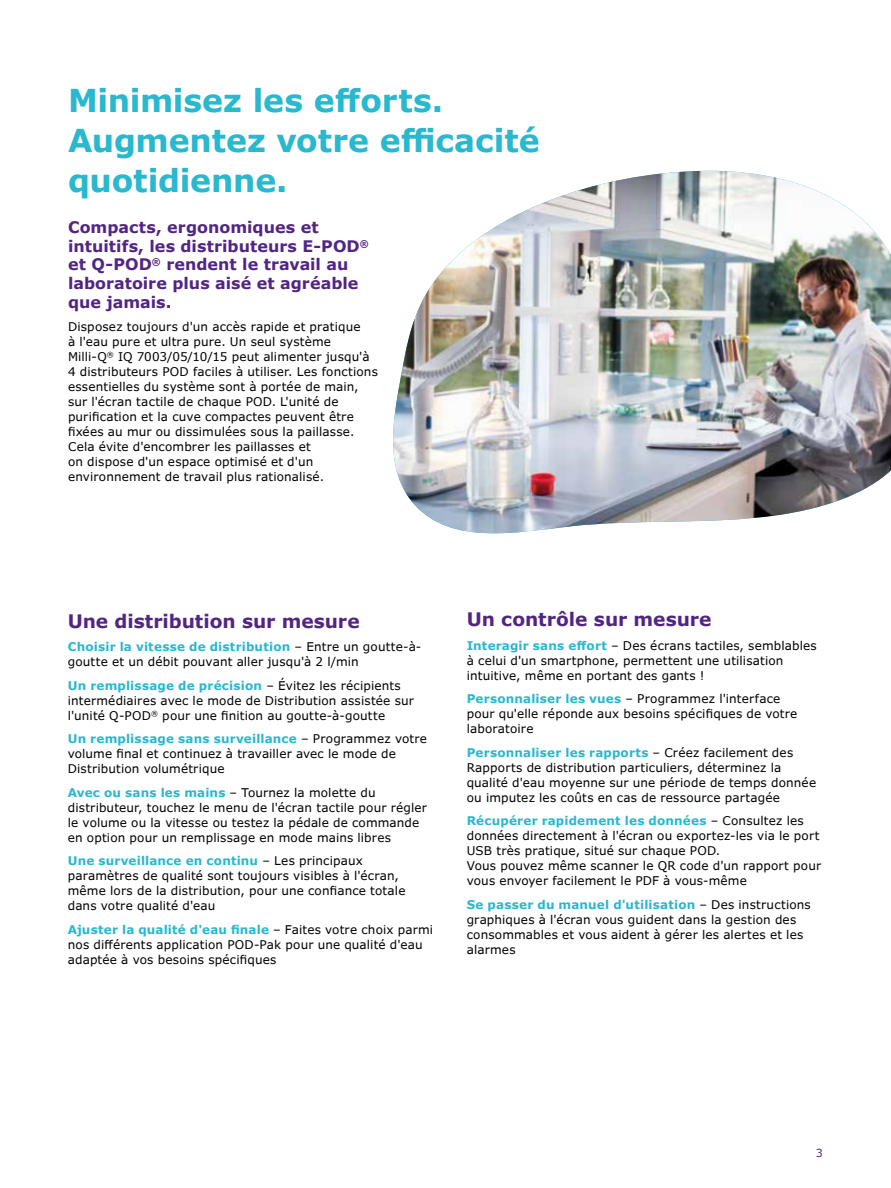
<style>
.page{position:relative;width:891px;height:1188px;background:#fff}
.page>*{position:absolute;margin:0;border:0;box-sizing:border-box;transform-origin:0 0}
.t1{font:700 31.5px/39.8px "Verdana Pro";letter-spacing:-.005em;color:#29b8ce}
.t2{font:700 18.6px "Verdana Pro";letter-spacing:-.005em;color:#522583}
.t3{font:700 15.9px/18.6px "Verdana Pro";color:#522583}
.t4{font:12px/15px "Verdana Pro";letter-spacing:.01em;color:#000}
.t5{font:11.1px "Verdana Pro";color:#522583}
.s1{font-weight:700;color:#29b8ce}
</style>
<div class="page">
<img style="left:393px;top:171px;width:498px;height:363px">
<h1 class="t1" style="left:68px;top:81px;width:473px">Minimisez les efforts.<br>Augmentez votre efficacité quotidienne.</h1>
<h3 class="t3" style="left:68px;top:218px;width:302px">Compacts, ergonomiques et intuitifs, les distributeurs E-POD<sup>® </sup>et Q-POD<sup>®</sup> rendent le travail au laboratoire plus aisé et agréable que jamais.</h3>
<p class="t4" style="left:68px;top:319px;width:311px">Disposez toujours d'un accès rapide et pratique<br>à l'eau pure et ultra pure. Un seul système Milli-Q<sup>®</sup> IQ 7003/05/10/15 peut alimenter jusqu'à 4 distributeurs POD faciles à utiliser. Les fonctions essentielles du système sont à portée de main, sur l'écran tactile de chaque POD. L'unité de purification et la cuve compactes peuvent être fixées au mur ou dissimulées sous la paillasse.<br>Cela évite d'encombrer les paillasses et<br>on dispose d'un espace optimisé et d'un environnement de travail plus rationalisé.</p>
<h2 class="t2" style="left:68px;top:609px;width:293px">Une distribution sur mesure</h2>
<p class="t4" style="left:68px;top:640px;width:355px"><span class="s1">Choisir la vitesse de distribution</span> – Entre un goutte-à&shy;goutte et un débit pouvant aller jusqu'à 2 l/min</p>
<p class="t4" style="left:68px;top:678px;width:348px"><span class="s1">Un remplissage de précision</span> – Évitez les récipients intermédiaires avec le mode de Distribution assistée sur l'unité Q-POD<sup>®</sup> pour une finition au goutte-à-goutte</p>
<p class="t4" style="left:68px;top:732px;width:361px"><span class="s1">Un remplissage sans surveillance</span> – Programmez votre volume final et continuez à travailler avec le mode de<br>Distribution volumétrique</p>
<p class="t4" style="left:68px;top:785px;width:361px"><span class="s1">Avec ou sans les mains</span> – Tournez la molette du distributeur, touchez le menu de l'écran tactile pour régler le volume ou la vitesse ou testez la pédale de commande en option pour un remplissage en mode mains libres</p>
<p class="t4" style="left:68px;top:854px;width:339px"><span class="s1">Une surveillance en continu</span> – Les principaux paramètres de qualité sont toujours visibles à l'écran, même lors de la distribution, pour une confiance totale dans votre qualité d'eau</p>
<p class="t4" style="left:68px;top:922px;width:367px"><span class="s1">Ajuster la qualité d'eau finale</span> – Faites votre choix parmi nos différents application POD-Pak pour une qualité d'eau adaptée à vos besoins spécifiques</p>
<h2 class="t2" style="left:467px;top:607px;width:246px">Un contrôle sur mesure</h2>
<p class="t4" style="left:467px;top:638px;width:352px"><span class="s1">Interagir sans effort</span> – Des écrans tactiles, semblables à celui d'un smartphone, permettent une utilisation intuitive, même en portant des gants !</p>
<p class="t4" style="left:467px;top:691px;width:332px"><span class="s1">Personnaliser les vues</span> – Programmez l'interface pour qu'elle réponde aux besoins spécifiques de votre laboratoire</p>
<p class="t4" style="left:467px;top:745px;width:351px"><span class="s1">Personnaliser les rapports</span> – Créez facilement des Rapports de distribution particuliers, déterminez la qualité d'eau moyenne sur une période de temps donnée ou imputez les coûts en cas de ressource partagée</p>
<p class="t4" style="left:467px;top:813px;width:356px"><span class="s1">Récupérer rapidement les données</span> – Consultez les données directement à l'écran ou exportez-les via le port USB très pratique, situé sur chaque POD.<br>Vous pouvez même scanner le QR code d'un rapport pour vous envoyer facilement le PDF à vous-même</p>
<p class="t4" style="left:467px;top:897px;width:346px"><span class="s1">Se passer du manuel d'utilisation</span> – Des instructions graphiques à l'écran vous guident dans la gestion des consommables et vous aident à gérer les alertes et les alarmes</p>
<p class="t5" style="left:816px;top:1146px;width:9px">3</p>
</div>
